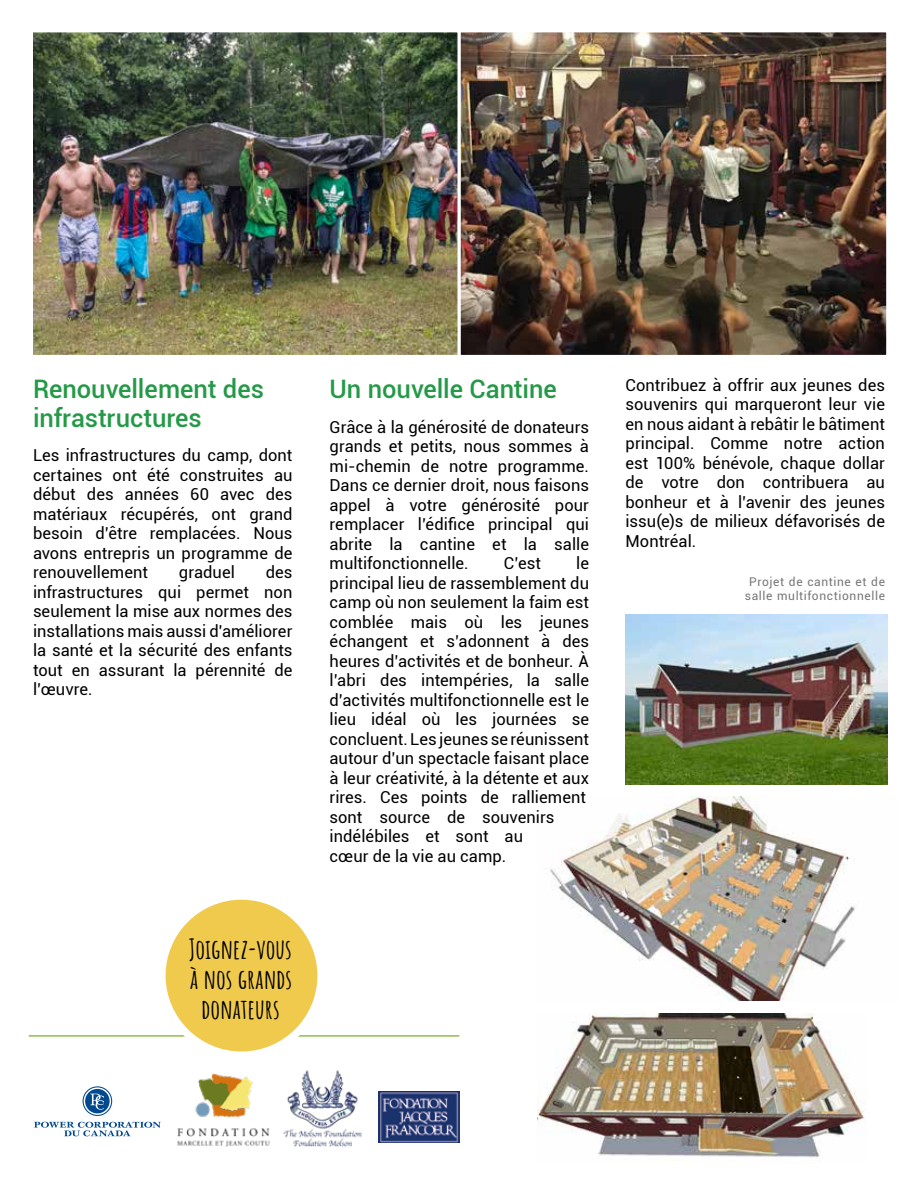
<style>
.page{position:relative;width:918px;height:1188px;background:#fff}
.page>*{position:absolute;margin:0;border:0;box-sizing:border-box;transform-origin:0 0}
.t1{font:700 27px/30px "Amatic SC";letter-spacing:-.005em;color:#000;text-align:center}
.t2{font:500 25.5px/28.3px "Roboto";color:#249947}
.t3{font:16.5px/19.5px "Roboto";letter-spacing:.005em;color:#000;text-align:justify}
.t4{font:12px/13.5px "Roboto";letter-spacing:.05em;color:#767878;text-align:center}
</style>
<div class="page">
<img style="left:460px;top:32px;width:427px;height:323px">
<img style="left:33px;top:32px;width:425px;height:323px">
<img style="left:626px;top:615px;width:262px;height:170px">
<img style="left:549px;top:797px;width:306px;height:203px">
<img style="left:538px;top:1014px;width:327px;height:144px">
<img style="left:177px;top:1073px;width:88px;height:74px">
<img style="left:265px;top:1070px;width:97px;height:77px">
<svg style="left:83px;top:1086px;width:29px;height:30px"></svg>
<svg style="left:34px;top:1122px;width:127px;height:14px"></svg>
<hr style="left:29px;top:1035px;width:430px;height:2px;background:#8fbc4d">
<div style="left:162px;top:896px;width:159px;height:159px;background:#f0ca4d;border-radius:50%"></div>
<div style="left:158px;top:892px;width:167px;height:167px;border:8px solid #fff;border-radius:50%"></div>
<img style="left:378px;top:1092px;width:81px;height:51px">
<h2 class="t2" style="left:33px;top:374px;width:232px">Renouvellement des infrastructures</h2>
<p class="t3" style="left:33px;top:445px;width:261px">Les infrastructures du camp, dont certaines ont été construites au début des années 60 avec des matériaux récupérés, ont grand besoin d’être remplacées. Nous avons entrepris un programme de renouvellement</p>
<p class="t3" style="left:33px;top:562px;width:261px;text-indent:233px">des infrastructures qui permet non seulement la mise aux normes des installations mais aussi d'améliorer la santé et la sécurité des enfants tout en assurant la pérennité de l’œuvre.</p>
<p class="t3" style="left:179px;top:562px;width:58px">graduel</p>
<h1 class="t1" style="left:189px;top:932px;width:105px">JOIGNEZ-VOUS<br>À NOS GRANDS<br>DONATEURS</h1>
<h2 class="t2" style="left:330px;top:374px;width:229px">Un nouvelle Cantine</h2>
<p class="t3" style="left:330px;top:417px;width:261px">Grâce à la générosité de donateurs grands et petits, nous sommes à mi-chemin de notre programme.<br>Dans ce dernier droit, nous faisons appel à votre générosité pour remplacer l’édifice principal qui abrite la cantine et la salle multifonctionnelle.</p>
<p class="t3" style="left:330px;top:553px;width:261px;text-align:left;text-indent:247px">le principal lieu de rassemblement du camp où non seulement la faim est comblée mais où les jeunes échangent et s’adonnent à des heures d’activités et de bonheur. À l’abri des intempéries, la salle d’activités multifonctionnelle est le lieu idéal où les journées se concluent. Les jeunes se réunissent autour d’un spectacle faisant place à leur créativité, à la détente et aux rires. Ces points de ralliement sont source de souvenirs indélébiles et sont au<br>cœur de la vie au camp.</p>
<p class="t3" style="left:504px;top:553px;width:39px">C’est</p>
<p class="t3" style="left:625px;top:374px;width:261px">Contribuez à offrir aux jeunes des souvenirs qui marqueront leur vie en nous aidant à rebâtir le bâtiment principal. Comme notre action est 100% bénévole, chaque dollar de votre don contribuera au bonheur et à l’avenir des jeunes issu(e)s de milieux défavorisés de Montréal.</p>
<p class="t4" style="left:745px;top:575px;width:142px">Projet de cantine et de salle multifonctionnelle</p>
</div>
